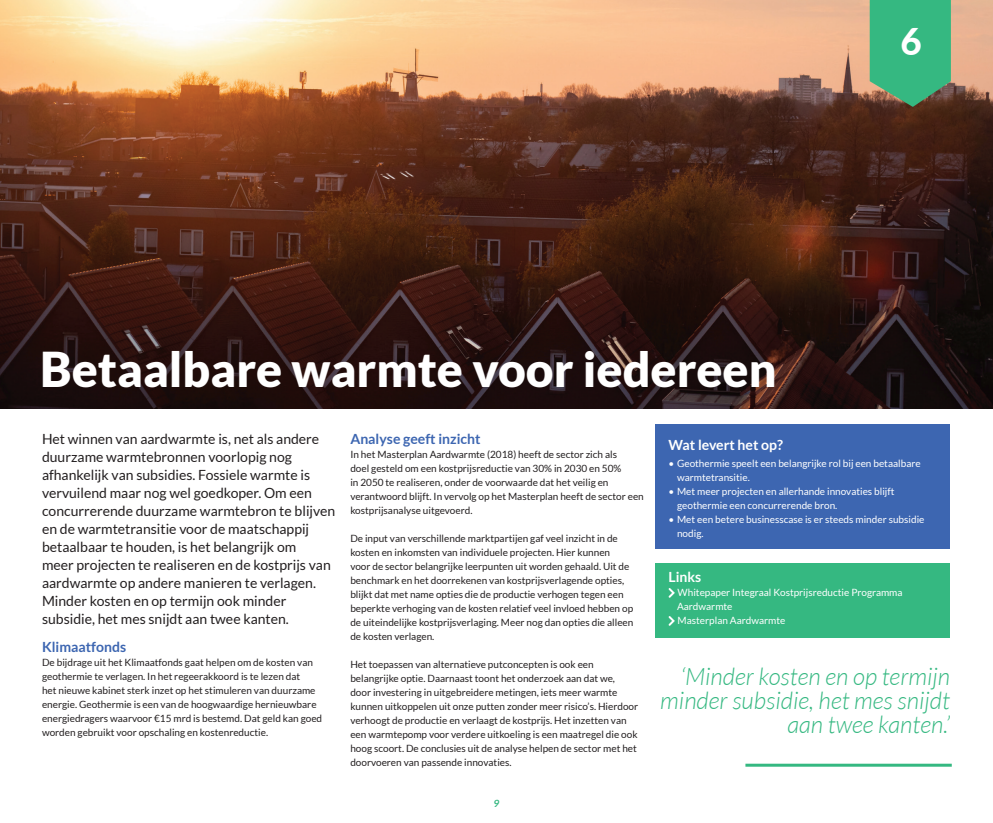
<style>
.page{position:relative;width:993px;height:823px;background:#fff}
.page>*{position:absolute;margin:0;border:0;box-sizing:border-box;transform-origin:0 0}
.t1{font:900 48px "Lato";color:#fff}
.t2{font:800 36.8px "Lato";color:#fff}
.t3{font:italic 300 24px/24px "Lato";color:#35b881;text-align:right}
.t4{font:14px/18px "Lato";color:#231f20}
.t5{font:700 14px "Lato";color:#3d66b1}
.t6{font:700 14px "Lato";color:#fff}
.t7{font:10px/14px "Lato";color:#231f20}
.t8{font:10px/14px "Lato";color:#fff}
.t9{font:italic 700 10px "Lato";color:#35b881}
</style>
<div class="page">
<img style="left:0;top:0;width:992px;height:408px">
<div style="left:655px;top:562px;width:294px;height:75px;background:#35b881"></div>
<svg style="left:668px;top:588px;width:7px;height:10px"></svg>
<svg style="left:668px;top:616px;width:7px;height:10px"></svg>
<div style="left:655px;top:423px;width:294px;height:125px;background:#3d66b1"></div>
<hr style="left:745px;top:763px;width:206px;height:3px;background:#35b881">
<svg style="left:869px;top:0;width:81px;height:107px;background:#3eab79"></svg>
<h1 class="t1" style="left:40px;top:341px;width:737px">Betaalbare warmte voor iedereen</h1>
<h2 class="t2" style="left:900px;top:14px;width:23px">6</h2>
<p class="t4" style="left:42px;top:429px;width:294px">Het winnen van aardwarmte is, net als andere duurzame warmtebronnen voorlopig nog afhankelijk van subsidies. Fossiele warmte is vervuilend maar nog wel goedkoper. Om een concurrerende duurzame warmtebron te blijven en de warmtetransitie voor de maatschappij betaalbaar te houden, is het belangrijk om<br>meer projecten te realiseren en de kostprijs van aardwarmte op andere manieren te verlagen.<br>Minder kosten en op termijn ook minder subsidie, het mes snijdt aan twee kanten.</p>
<h3 class="t5" style="left:42px;top:639px;width:86px">Klimaatfonds</h3>
<p class="t7" style="left:42px;top:655px;width:281px">De bijdrage uit het Klimaatfonds gaat helpen om de kosten van geothermie te verlagen. In het regeerakkoord is te lezen dat<br>het nieuwe kabinet sterk inzet op het stimuleren van duurzame energie. Geothermie is een van de hoogwaardige hernieuwbare energiedragers waarvoor €15 mrd is bestemd. Dat geld kan goed worden gebruikt voor opschaling en kostenreductie.</p>
<h3 class="t5" style="left:350px;top:430px;width:132px">Analyse geeft inzicht</h3>
<p class="t7" style="left:350px;top:447px;width:295px">In het Masterplan Aardwarmte (2018) heeft de sector zich als<br>doel gesteld om een kostprijsreductie van 30% in 2030 en 50%<br>in 2050 te realiseren, onder de voorwaarde dat het veilig en verantwoord blijft. In vervolg op het Masterplan heeft de sector een kostprijsanalyse uitgevoerd.</p>
<p class="t7" style="left:350px;top:531px;width:284px">De input van verschillende marktpartijen gaf veel inzicht in de kosten en inkomsten van individuele projecten. Hier kunnen<br>voor de sector belangrijke leerpunten uit worden gehaald. Uit de benchmark en het doorrekenen van kostprijsverlagende opties, blijkt dat met name opties die de productie verhogen tegen een beperkte verhoging van de kosten relatief veel invloed hebben op de uiteindelijke kostprijsverlaging. Meer nog dan opties die alleen de kosten verlagen.</p>
<p class="t7" style="left:350px;top:657px;width:289px">Het toepassen van alternatieve putconcepten is ook een belangrijke optie. Daarnaast toont het onderzoek aan dat we, door investering in uitgebreidere metingen, iets meer warmte kunnen uitkoppelen uit onze putten zonder meer risico’s. Hierdoor verhoogt de productie en verlaagt de kostprijs. Het inzetten van een warmtepomp voor verdere uitkoeling is een maatregel die ook hoog scoort. De conclusies uit de analyse helpen de sector met het doorvoeren van passende innovaties.</p>
<p class="t9" style="left:493px;top:797px;width:7px">9</p>
<h3 class="t6" style="left:668px;top:436px;width:116px">Wat levert het op?</h3>
<p class="t8" style="left:676px;top:455px;width:245px;text-indent:-8px">• Geothermie speelt een belangrijke rol bij een betaalbare warmtetransitie.</p>
<p class="t8" style="left:676px;top:483px;width:219px;text-indent:-8px">• Met meer projecten en allerhande innovaties blijft geothermie een concurrerende bron.</p>
<p class="t8" style="left:676px;top:511px;width:249px;text-indent:-8px">• Met een betere businesscase is er steeds minder subsidie nodig.</p>
<h3 class="t6" style="left:668px;top:568px;width:34px">Links</h3>
<p class="t8" style="left:676px;top:584px;width:227px">Whitepaper Integraal Kostprijsreductie Programma<br>Aardwarmte<br>Masterplan Aardwarmte</p>
<h3 class="t3" style="left:660px;top:664px;width:291px">‘Minder kosten en op termijn minder subsidie, het mes snijdt aan twee kanten.’</h3>
</div>
